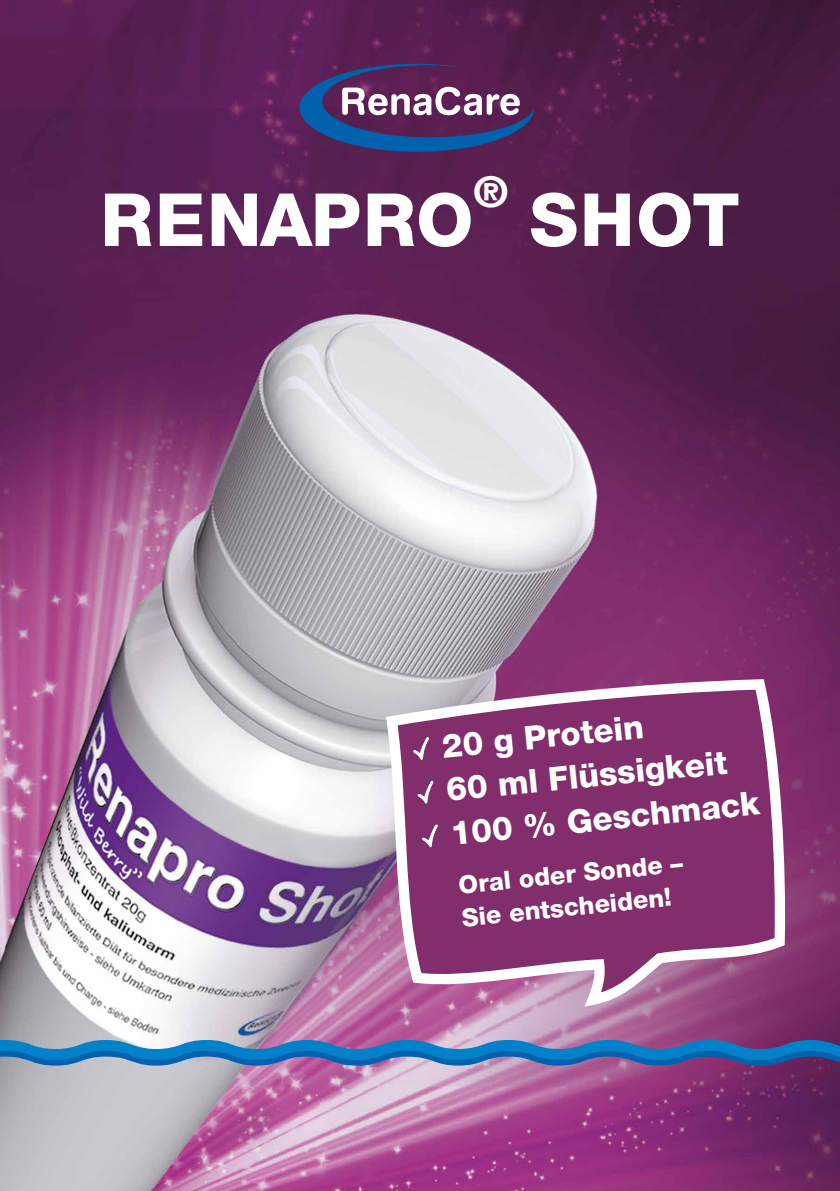
<style>
.page{position:relative;width:840px;height:1191px;background:#fff}
.page>*{position:absolute;margin:0;border:0;box-sizing:border-box;transform-origin:0 0}
.t1{font:800 73.2px "Helvetica Neue LT Std";letter-spacing:.025em;color:#fff}
.t2{font:800 42.8px "Helvetica Neue LT Std";color:#fff}
.t3{font:800 33px/44px "Helvetica Neue LT Std";color:#fff}
.t4{font:800 25px/32.8px "Helvetica Neue LT Std";color:#fff}
</style>
<div class="page">
<img style="left:0;top:0;width:839px;height:1191px">
<svg style="left:299px;top:64px;width:235px;height:88px;background:#584476"></svg>
<svg style="left:380px;top:674px;width:412px;height:339px;background:#964f84"></svg>
<svg style="left:411px;top:738px;width:19px;height:31px"></svg>
<svg style="left:416px;top:782px;width:18px;height:31px"></svg>
<svg style="left:420px;top:825px;width:19px;height:31px"></svg>
<svg style="left:0;top:1040px;width:839px;height:25px;background:#3c7ab7"></svg>
<p class="t2" style="left:473px;top:166px;width:36px">®</p>
<h1 class="t1" style="left:100px;top:176px;width:374px">RENAPRO</h1>
<h1 class="t1" style="left:529px;top:176px;width:212px">SHOT</h1>
<p class="t3" style="left:439px;top:724px;width:312px;rotate:-6deg">20 g Protein<br>60 ml Flüssigkeit<br>100 % Geschmack</p>
<p class="t4" style="left:456px;top:869px;width:227px;rotate:-6deg">Oral oder Sonde –<br>Sie entscheiden!</p>
</div>
